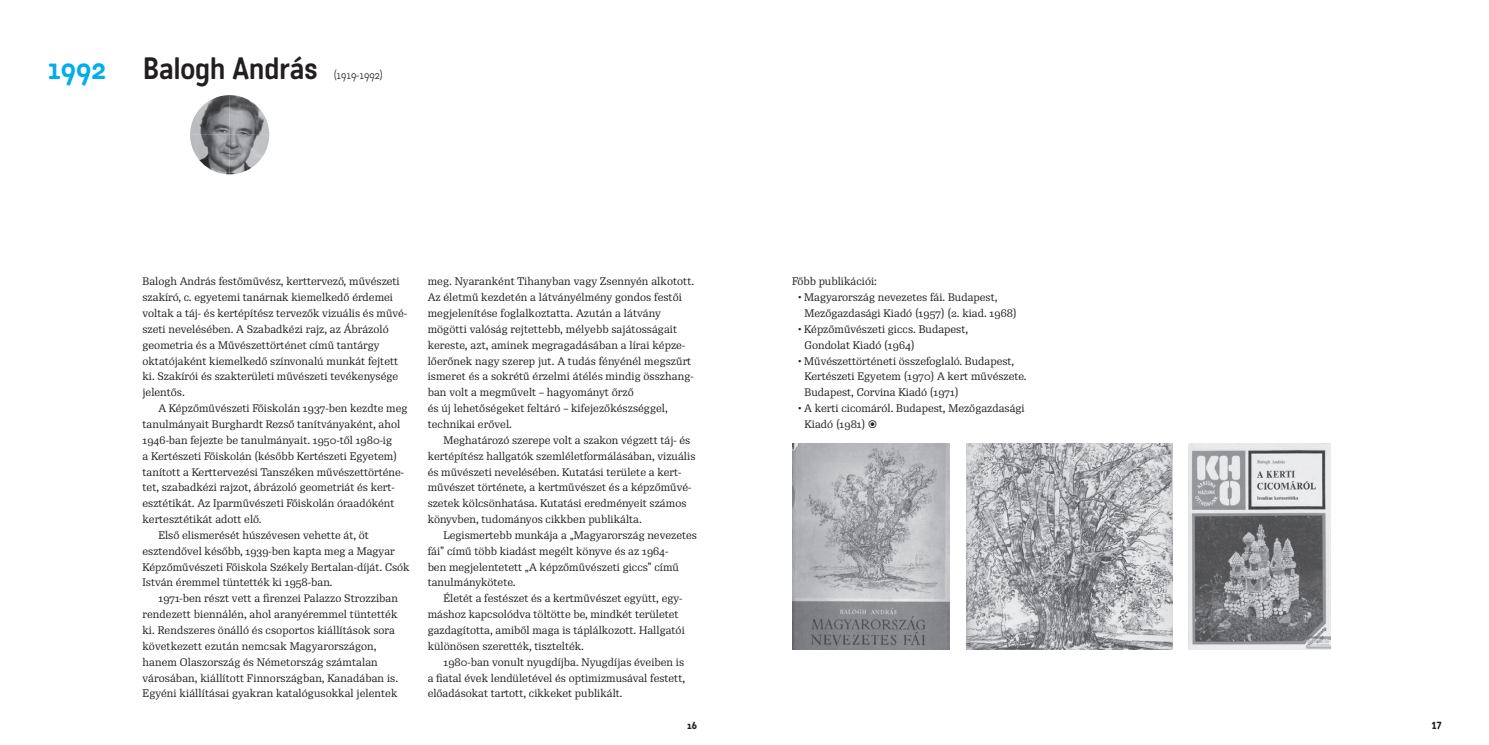
<style>
.page{position:relative;width:1489px;height:745px;background:#fff}
.page>*{position:absolute;margin:0;border:0;box-sizing:border-box;transform-origin:0 0}
.t1{font:700 30px "Katarine Std";color:#231f20}
.t2{font:300 11.25px "Katarine Std";color:#231f20}
.t3{font:10.62px/15.9px "Re Public Std";color:#231f20}
.t4{font:500 10px "Katarine Std";color:#231f20}
.s1{color:#00aeef}
</style>
<div class="page">
<img style="left:190px;top:95px;width:79px;height:79px">
<img style="left:792px;top:443px;width:157px;height:206px">
<img style="left:966px;top:443px;width:206px;height:206px">
<img style="left:1188px;top:443px;width:142px;height:206px">
<h1 class="t1" style="left:47px;top:48px;width:271px"><span class="s1">1992</span> Balogh András</h1>
<p class="t2" style="left:334px;top:68px;width:50px">(1919-1992)</p>
<p class="t3" style="left:142px;top:273px;width:266px">Balogh András festőművész, kerttervező, művészeti szakíró, c. egyetemi tanárnak kiemelkedő érdemei voltak a táj- és kertépítész tervezők vizuális és művé&shy;szeti nevelésében. A Szabadkézi rajz, az Ábrázoló geometria és a Művészettörténet című tantárgy oktatójaként kiemelkedő színvonalú munkát fejtett ki. Szakírói és szakterületi művészeti tevékenysége jelentős.</p>
<p class="t3" style="left:158px;top:400px;width:250px">A Képzőművészeti Főiskolán 1937-ben kezdte meg</p>
<p class="t3" style="left:142px;top:416px;width:259px">tanulmányait Burghardt Rezső tanítványaként, ahol</p>
<p class="t3" style="left:142px;top:432px;width:251px">1946-ban fejezte be tanulmányait. 1950-től 1980-ig</p>
<p class="t3" style="left:142px;top:447px;width:256px">a Kertészeti Főiskolán (később Kertészeti Egyetem)</p>
<p class="t3" style="left:142px;top:463px;width:263px">tanított a Kerttervezési Tanszéken művészettörténe-</p>
<p class="t3" style="left:142px;top:479px;width:254px">tet, szabadkézi rajzot, ábrázoló geometriát és kert-</p>
<p class="t3" style="left:142px;top:495px;width:253px">esztétikát. Az Iparművészeti Főiskolán óraadóként</p>
<p class="t3" style="left:142px;top:511px;width:121px">kertesztétikát adott elő.</p>
<p class="t3" style="left:158px;top:527px;width:212px">Első elismerését húszévesen vehette át, öt</p>
<p class="t3" style="left:142px;top:542px;width:254px">esztendővel később, 1939-ben kapta meg a Magyar</p>
<p class="t3" style="left:142px;top:558px;width:268px">Képzőművészeti Főiskola Székely Bertalan-díját. Csók</p>
<p class="t3" style="left:142px;top:574px;width:192px">István éremmel tüntették ki 1958-ban.</p>
<p class="t3" style="left:158px;top:590px;width:241px">1971-ben részt vett a firenzei Palazzo Strozziban</p>
<p class="t3" style="left:142px;top:606px;width:256px">rendezett biennálén, ahol aranyéremmel tüntették</p>
<p class="t3" style="left:142px;top:622px;width:254px">ki. Rendszeres önálló és csoportos kiállítások sora</p>
<p class="t3" style="left:142px;top:637px;width:235px">következett ezután nemcsak Magyarországon,</p>
<p class="t3" style="left:142px;top:653px;width:237px">hanem Olaszország és Németország számtalan</p>
<p class="t3" style="left:142px;top:669px;width:257px">városában, kiállított Finnországban, Kanadában is.</p>
<p class="t3" style="left:142px;top:685px;width:256px">Egyéni kiállításai gyakran katalógusokkal jelentek</p>
<p class="t3" style="left:427px;top:273px;width:268px">meg. Nyaranként Tihanyban vagy Zsennyén alkotott.<br>Az életmű kezdetén a látványélmény gondos festői megjelenítése foglalkoztatta. Azután a látvány mögötti valóság rejtettebb, mélyebb sajátosságait kereste, azt, aminek megragadásában a lírai képze&shy;lőerőnek nagy szerep jut. A tudás fényénél megszűrt ismeret és a sokrétű érzelmi átélés mindig összhang&shy;ban volt a megművelt – hagyományt őrző<br>és új lehetőségeket feltáró – kifejezőkészséggel, technikai erővel.</p>
<p class="t3" style="left:427px;top:432px;width:269px;text-indent:16px">Meghatározó szerepe volt a szakon végzett táj- és kertépítész hallgatók szemléletformálásában, vizuális és művészeti nevelésében. Kutatási területe a kert&shy;művészet története, a kertművészet és a képzőművé&shy;szetek kölcsönhatása. Kutatási eredményeit számos könyvben, tudományos cikkben publikálta.</p>
<p class="t3" style="left:427px;top:527px;width:271px;text-indent:16px">Legismertebb munkája a „Magyarország nevezetes fái” című több kiadást megélt könyve és az 1964-<br>ben megjelentetett „A képzőművészeti giccs” című tanulmánykötete.</p>
<p class="t3" style="left:427px;top:590px;width:259px;text-indent:16px">Életét a festészet és a kertművészet együtt, egy&shy;máshoz kapcsolódva töltötte be, mindkét területet gazdagította, amiből maga is táplálkozott. Hallgatói különösen szerették, tisztelték.</p>
<p class="t3" style="left:427px;top:653px;width:259px;text-align:justify;text-indent:16px">1980-ban vonult nyugdíjba. Nyugdíjas éveiben is a fiatal évek lendületével és optimizmusával festett, előadásokat tartott, cikkeket publikált.</p>
<p class="t3" style="left:792px;top:273px;width:87px">Főbb publikációi:</p>
<p class="t3" style="left:804px;top:289px;width:214px;text-indent:-6px">• Magyarország nevezetes fái. Budapest,<br>Mezőgazdasági Kiadó (1957) (2. kiad. 1968)</p>
<p class="t3" style="left:804px;top:321px;width:165px;text-indent:-6px">• Képzőművészeti giccs. Budapest,<br>Gondolat Kiadó (1964)</p>
<p class="t3" style="left:804px;top:353px;width:223px;text-indent:-6px">• Művészettörténeti összefoglaló. Budapest,<br>Kertészeti Egyetem (1970) A kert művészete.<br>Budapest, Corvina Kiadó (1971)</p>
<p class="t3" style="left:804px;top:400px;width:222px;text-indent:-6px">• A kerti cicomáról. Budapest, Mezőgazdasági<br>Kiadó (1981) ◉</p>
<p class="t4" style="left:687px;top:718px;width:11px">16</p>
<p class="t4" style="left:1431px;top:718px;width:11px">17</p>
</div>
